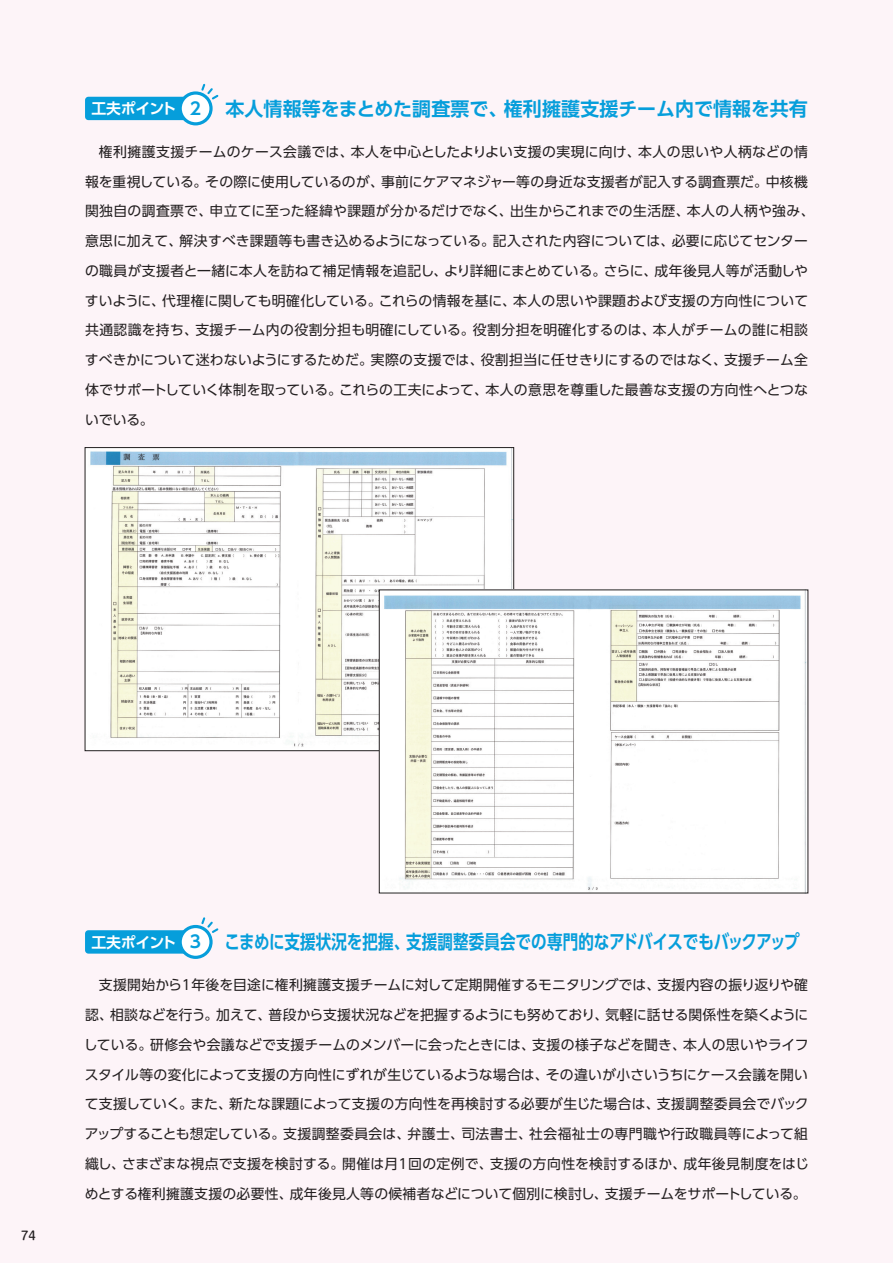
<style>
.page{position:relative;width:893px;height:1263px;background:#fdf4f8}
.page>*{position:absolute;margin:0;border:0;box-sizing:border-box;transform-origin:0 0}
.t1{font:700 19.2px "UD Shin Go Pro De";color:#069edb;scale:.81 1}
.t2{font:700 19.2px "UD Shin Go Pro De";color:#069edb}
.t3{font:700 14.85px "UD Shin Go Pro De";letter-spacing:-.03em;color:#fff}
.t4{font:13.8px/29.7px "UD Shin Go Pro";letter-spacing:.015em;color:#231f20;text-align:justify}
.t5{font:500 11.7px "Shin M Go Pro";color:#231f20}
.s1{font-size:16.95px;color:#069edb}
</style>
<div class="page">
<div style="left:85px;top:97px;width:111px;height:23px;background:#069edb;border-radius:3px"></div>
<div style="left:180px;top:93px;width:31px;height:31px;background:#fff;border-radius:50%"></div>
<div style="left:179px;top:91px;width:34px;height:34px;border:3px solid #069edb;border-radius:50%"></div>
<svg style="left:200px;top:83px;width:19px;height:18px"></svg>
<div style="left:85px;top:930px;width:111px;height:24px;background:#069edb;border-radius:3px"></div>
<div style="left:180px;top:926px;width:31px;height:31px;background:#fff;border-radius:50%"></div>
<div style="left:179px;top:925px;width:34px;height:34px;border:3px solid #069edb;border-radius:50%"></div>
<svg style="left:200px;top:917px;width:19px;height:18px"></svg>
<img style="left:87px;top:449px;width:425px;height:300px">
<img style="left:381px;top:592px;width:425px;height:299px">
<p class="t3" style="left:91px;top:96px;width:111px">工夫ポイント <span class="s1">2</span></p>
<h1 class="t2" style="left:225px;top:93px;width:584px">本人情報等をまとめた調査票で、権利擁護支援チーム内で情報を共有</h1>
<p class="t4" style="left:85px;top:136px;width:731px;text-align:left;text-indent:14px">権利擁護支援チームのケース会議では、本人を中心としたよりよい支援の実現に向け、本人の思いや人柄などの情報を重視している。その際に使用しているのが、事前にケアマネジャー等の身近な支援者が記入する調査票だ。中核機関独自の調査票で、申立てに至った経緯や課題が分かるだけでなく、出生からこれまでの生活歴、本人の人柄や強み、意思に加えて、解決すべき課題等も書き込めるようになっている。記入された内容については、必要に応じてセンターの職員が支援者と一緒に本人を訪ねて補足情報を追記し、より詳細にまとめている。さらに、成年後見人等が活動しやすいように、代理権に関しても明確化している。これらの情報を基に、本人の思いや課題および支援の方向性について共通認識を持ち、支援チーム内の役割分担も明確にしている。役割分担を明確化するのは、本人がチームの誰に相談すべきかについて迷わないようにするためだ。実際の支援では、役割担当に任せきりにするのではなく、支援チーム全体でサポートしていく体制を取っている。これらの工夫によって、本人の意思を尊重した最善な支援の方向性へとつないでいる。</p>
<p class="t5" style="left:21px;top:1226px;width:16px">74</p>
<p class="t3" style="left:91px;top:930px;width:111px">工夫ポイント <span class="s1">3</span></p>
<h1 class="t1" style="left:225px;top:926px;width:712px">こまめに支援状況を把握、支援調整委員会での専門的なアドバイスでもバックアップ</h1>
<p class="t4" style="left:84px;top:970px;width:727px;text-indent:15px">支援開始から1年後を目途に権利擁護支援チームに対して定期開催するモニタリングでは、支援内容の振り返りや確認、相談などを行う。加えて、普段から支援状況などを把握するようにも努めており、気軽に話せる関係性を築くようにしている。研修会や会議などで支援チームのメンバーに会ったときには、支援の様子などを聞き、本人の思いやライフスタイル等の変化によって支援の方向性にずれが生じているような場合は、その違いが小さいうちにケース会議を開いて支援していく。また、新たな課題によって支援の方向性を再検討する必要が生じた場合は、支援調整委員会でバックアップすることも想定している。支援調整委員会は、弁護士、司法書士、社会福祉士の専門職や行政職員等によって組織し、さまざまな視点で支援を検討する。開催は月1回の定例で、支援の方向性を検討するほか、成年後見制度をはじめとする権利擁護支援の必要性、成年後見人等の候補者などについて個別に検討し、支援チームをサポートしている。</p>
</div>
